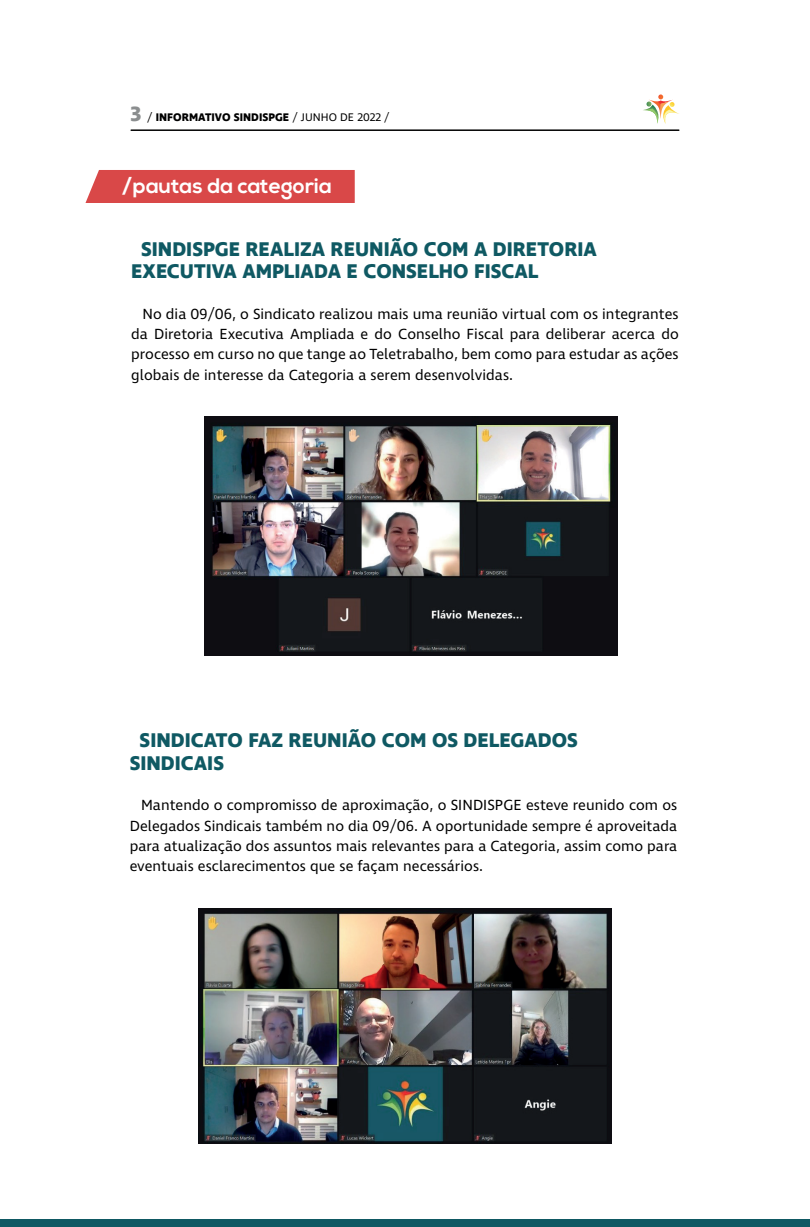
<style>
.page{position:relative;width:810px;height:1227px;background:#fff}
.page>*{position:absolute;margin:0;border:0;box-sizing:border-box;transform-origin:0 0}
.t1{font:700 21px "Nexa";letter-spacing:.005em;color:#fff}
.t2{font:700 20.25px/22.5px "Ingra";color:#0f5963}
.t3{font:15px/20.2px "Ingra";letter-spacing:.005em;color:#000001;text-align:justify}
.t4{font:700 11.25px "Ingra";letter-spacing:.005em;color:#000001}
.s1{font-size:21px;color:#8b8e8f}
.s2{font-weight:400}
</style>
<div class="page">
<svg style="left:643px;top:94px;width:36px;height:30px"></svg>
<hr style="left:130px;top:129px;width:550px;height:2px;background:#000001">
<div style="left:0;top:1219px;width:810px;height:7px;background:#0f5963"></div>
<div style="left:86px;top:170px;width:269px;height:33px;background:#d94848"></div>
<img style="left:205px;top:416px;width:412px;height:239px">
<img style="left:199px;top:908px;width:412px;height:235px">
<p class="t4" style="left:130px;top:110px;width:261px"><span class="s1">3</span> <span class="s2">/</span> INFORMATIVO SINDISPGE <span class="s2">/ JUNHO DE 2022 /</span></p>
<h1 class="t1" style="left:123px;top:173px;width:211px">/pautas da categoria</h1>
<h2 class="t2" style="left:131px;top:238px;width:467px;text-indent:10px">SINDISPGE REALIZA REUNIÃO COM A DIRETORIA<br>EXECUTIVA AMPLIADA E CONSELHO FISCAL</h2>
<p class="t3" style="left:131px;top:304px;width:549px;text-indent:11px">No dia 09/06, o Sindicato realizou mais uma reunião virtual com os integrantes da Diretoria Executiva Ampliada e do Conselho Fiscal para deliberar acerca do processo em curso no que tange ao Teletrabalho, bem como para estudar as ações globais de interesse da Categoria a serem desenvolvidas.</p>
<h2 class="t2" style="left:130px;top:730px;width:450px;text-indent:10px">SINDICATO FAZ REUNIÃO COM OS DELEGADOS<br>SINDICAIS</h2>
<p class="t3" style="left:130px;top:795px;width:549px;text-indent:11px">Mantendo o compromisso de aproximação, o SINDISPGE esteve reunido com os Delegados Sindicais também no dia 09/06. A oportunidade sempre é aproveitada para atualização dos assuntos mais relevantes para a Categoria, assim como para eventuais esclarecimentos que se façam necessários.</p>
</div>
